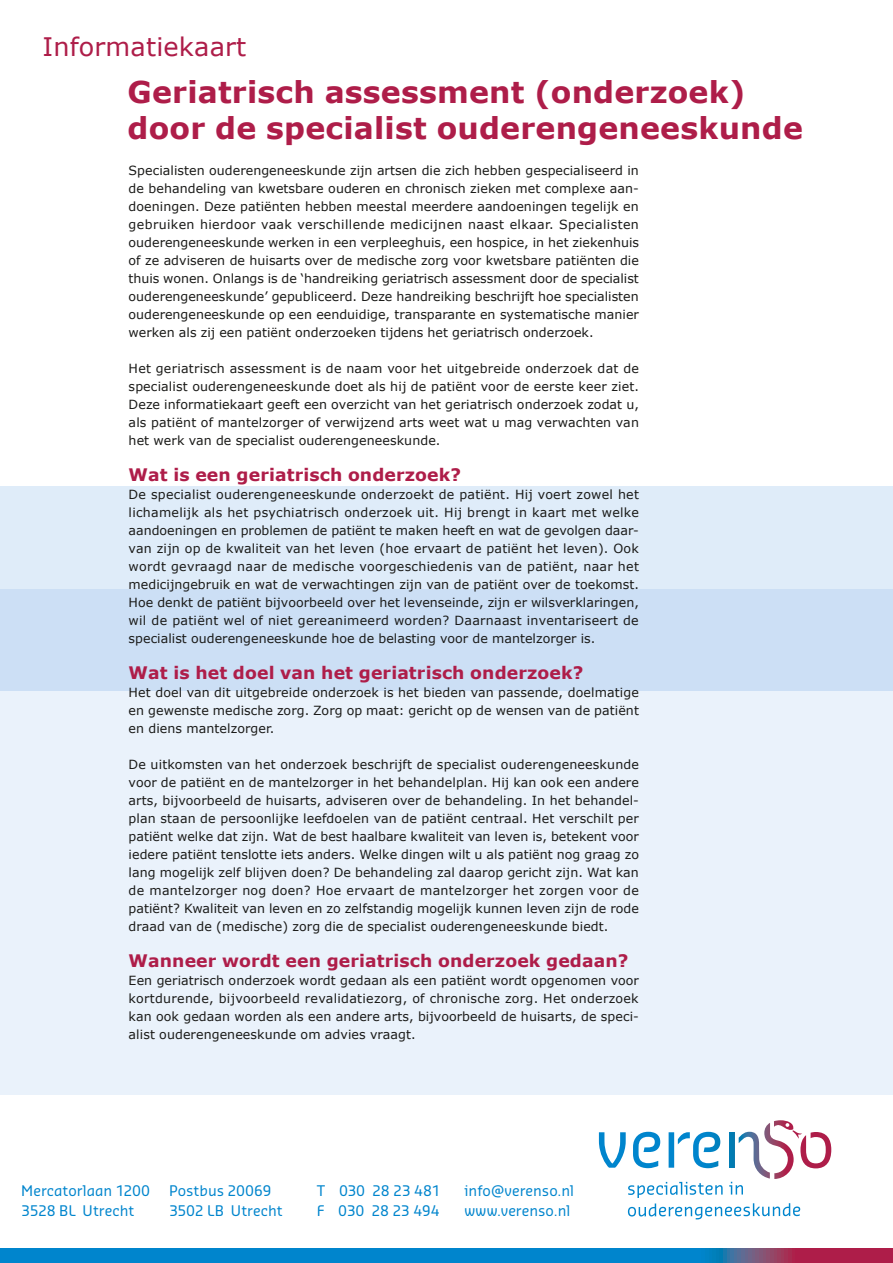
<style>
.page{position:relative;width:893px;height:1263px;background:#fff}
.page>*{position:absolute;margin:0;border:0;box-sizing:border-box;transform-origin:0 0}
.t1{font:700 30px/36px "Verdana";letter-spacing:.005em;color:#ae1d49}
.t2{font:25.5px "Verdana";letter-spacing:.005em;color:#ae1d49}
.t3{font:700 17.25px "Verdana";letter-spacing:.005em;color:#ae1d49}
.t4{font:14.25px/20.7px "Sansa";color:#0085cd}
.t5{font:14.25px/20.7px "Sansa";letter-spacing:-.025em;color:#0085cd}
.t6{font:12.6px/18px "Verdana";letter-spacing:.005em;color:#1a1a18;text-align:justify}
</style>
<div class="page">
<div style="left:0;top:487px;width:893px;height:608px;background:#eaf2fb"></div>
<div style="left:0;top:487px;width:893px;height:204px;background:linear-gradient(to right,#d5e5f7,#d5e5f7)"></div>
<svg style="left:0;top:1248px;width:893px;height:15px;background:#1c75b7"></svg>
<svg style="left:599px;top:1120px;width:232px;height:99px"></svg>
<h2 class="t2" style="left:43px;top:29px;width:205px">Informatiekaart</h2>
<h1 class="t1" style="left:128px;top:73px;width:677px">Geriatrisch assessment (onderzoek) door de specialist ouderengeneeskunde</h1>
<p class="t6" style="left:129px;top:161px;width:512px">Specialisten ouderengeneeskunde zijn artsen die zich hebben gespecialiseerd in de behandeling van kwetsbare ouderen en chronisch zieken met complexe aan&shy;doeningen. Deze patiënten hebben meestal meerdere aandoeningen tegelijk en gebruiken hierdoor vaak verschillende medicijnen naast elkaar. Specialisten ouderengeneeskunde werken in een verpleeghuis, een hospice, in het ziekenhuis of ze adviseren de huisarts over de medische zorg voor kwetsbare patiënten die thuis wonen. Onlangs is de ‘handreiking geriatrisch assessment door de specialist ouderengeneeskunde’ gepubliceerd. Deze handreiking beschrijft hoe specialisten ouderengeneeskunde op een eenduidige, transparante en systematische manier werken als zij een patiënt onderzoeken tijdens het geriatrisch onderzoek.</p>
<p class="t6" style="left:129px;top:359px;width:512px">Het geriatrisch assessment is de naam voor het uitgebreide onderzoek dat de specialist ouderengeneeskunde doet als hij de patiënt voor de eerste keer ziet.<br>Deze informatiekaart geeft een overzicht van het geriatrisch onderzoek zodat u, als patiënt of mantelzorger of verwijzend arts weet wat u mag verwachten van het werk van de specialist ouderengeneeskunde.</p>
<h3 class="t3" style="left:129px;top:462px;width:334px">Wat is een geriatrisch onderzoek?</h3>
<p class="t6" style="left:129px;top:485px;width:512px">De specialist ouderengeneeskunde onderzoekt de patiënt. Hij voert zowel het lichamelijk als het psychiatrisch onderzoek uit. Hij brengt in kaart met welke aandoeningen en problemen de patiënt te maken heeft en wat de gevolgen daar&shy;van zijn op de kwaliteit van het leven (hoe ervaart de patiënt het leven). Ook wordt gevraagd naar de medische voorgeschiedenis van de patiënt, naar het medicijngebruik en wat de verwachtingen zijn van de patiënt over de toekomst.<br>Hoe denkt de patiënt bijvoorbeeld over het levenseinde, zijn er wilsverklaringen, wil de patiënt wel of niet gereanimeerd worden? Daarnaast inventariseert de specialist ouderengeneeskunde hoe de belasting voor de mantelzorger is.</p>
<h3 class="t3" style="left:129px;top:660px;width:456px">Wat is het doel van het geriatrisch onderzoek?</h3>
<p class="t6" style="left:129px;top:683px;width:512px">Het doel van dit uitgebreide onderzoek is het bieden van passende, doelmatige en gewenste medische zorg. Zorg op maat: gericht op de wensen van de patiënt en diens mantelzorger.</p>
<p class="t6" style="left:129px;top:755px;width:512px">De uitkomsten van het onderzoek beschrijft de specialist ouderengeneeskunde voor de patiënt en de mantelzorger in het behandelplan. Hij kan ook een andere arts, bijvoorbeeld de huisarts, adviseren over de behandeling. In het behandel&shy;plan staan de persoonlijke leefdoelen van de patiënt centraal. Het verschilt per patiënt welke dat zijn. Wat de best haalbare kwaliteit van leven is, betekent voor iedere patiënt tenslotte iets anders. Welke dingen wilt u als patiënt nog graag zo lang mogelijk zelf blijven doen? De behandeling zal daarop gericht zijn. Wat kan de mantelzorger nog doen? Hoe ervaart de mantelzorger het zorgen voor de patiënt? Kwaliteit van leven en zo zelfstandig mogelijk kunnen leven zijn de rode draad van de (medische) zorg die de specialist ouderengeneeskunde biedt.</p>
<h3 class="t3" style="left:129px;top:948px;width:501px">Wanneer wordt een geriatrisch onderzoek gedaan?</h3>
<p class="t6" style="left:129px;top:971px;width:512px">Een geriatrisch onderzoek wordt gedaan als een patiënt wordt opgenomen voor kortdurende, bijvoorbeeld revalidatiezorg, of chronische zorg. Het onderzoek kan ook gedaan worden als een andere arts, bijvoorbeeld de huisarts, de speci&shy;alist ouderengeneeskunde om advies vraagt.</p>
<p class="t4" style="left:21px;top:1179px;width:130px">Mercatorlaan 1200<br>3528 BL Utrecht</p>
<p class="t4" style="left:169px;top:1179px;width:115px">Postbus 20069<br>3502 LB Utrecht</p>
<p class="t5" style="left:317px;top:1179px;width:125px">T 030 28 23 481<br>F 030 28 23 494</p>
<p class="t4" style="left:465px;top:1179px;width:111px">info@verenso.nl www.verenso.nl</p>
</div>
